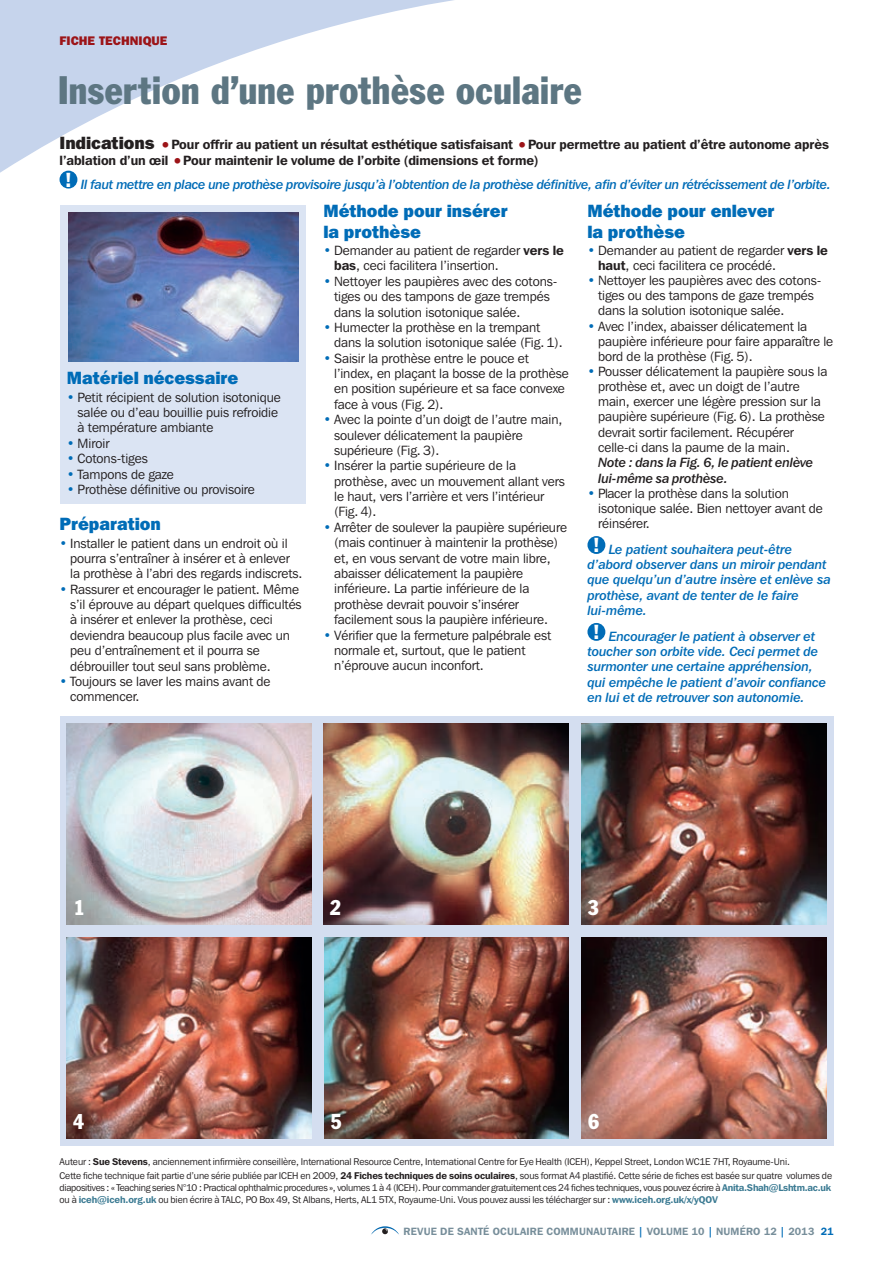
<style>
.page{position:relative;width:893px;height:1263px;background:#fff}
.page>*{position:absolute;margin:0;border:0;box-sizing:border-box;transform-origin:0 0}
.t1{font:condensed 39px "Franklin Gothic BT";color:#5d7682}
.t2{font:condensed 21px "Franklin Gothic BT";color:#fff}
.t3{font:800 17.7px/20.2px "Franklin Gothic IT Cby BT";letter-spacing:-.005em;color:#006cb7}
.t4{font:13.35px/15.5px "Franklin Gothic IT Cby BT";letter-spacing:-.005em;color:#231f20}
.t5{font:13.35px/15.1px "Franklin Gothic IT Cby BT Med Ital";letter-spacing:-.005em;color:#006cb7}
.t6{font:600 13.35px/15.3px "Franklin Gothic IT Cby BT";letter-spacing:-.005em;color:#231f20}
.t7{font:13.35px/15.5px "Franklin Gothic IT Cby BT Med Ital";letter-spacing:-.01em;color:#231f20}
.t8{font:800 12.3px "Franklin Gothic IT Cby BT";color:#9c1418}
.t9{font:600 10.5px "Franklin Gothic IT Cby BT";letter-spacing:.02em;color:#778e9a}
.t10{font:9.75px/14.5px "Franklin Gothic IT Cby BT";letter-spacing:-.01em;color:#231f20}
.s1{font-weight:800;font-size:17.7px}
.s2{font-size:19.5px;color:#9c1418}
.s3{font-family:"Franklin Gothic BT";font-stretch:condensed;font-size:19.95px;color:#fff}
.s4{font-weight:800;color:#006cb7}
.s5{font-weight:600}
.s6{font-weight:600;color:#3c7b93}
.s7{color:#006cb7}
</style>
<div class="page">
<svg style="left:371px;top:1226px;width:28px;height:9px"></svg>
<div style="left:587px;top:536px;width:18px;height:18px;background:#006cb7;border-radius:50%"></div>
<div style="left:587px;top:623px;width:18px;height:18px;background:#006cb7;border-radius:50%"></div>
<svg style="left:0;top:0;width:454px;height:173px"></svg>
<div style="left:60px;top:171px;width:17px;height:18px;background:#006cb7;border-radius:50%"></div>
<div style="left:60px;top:205px;width:245px;height:298px;background:#dbe4f3"></div>
<img style="left:68px;top:212px;width:230px;height:149px">
<div style="left:60px;top:716px;width:773px;height:430px;background:#d4def0"></div>
<img style="left:67px;top:938px;width:244px;height:201px">
<img style="left:324px;top:938px;width:245px;height:201px">
<img style="left:581px;top:938px;width:245px;height:201px">
<img style="left:581px;top:724px;width:245px;height:201px">
<img style="left:67px;top:724px;width:244px;height:201px">
<img style="left:323px;top:724px;width:246px;height:201px">
<p class="t8" style="left:60px;top:33px;width:110px">FICHE TECHNIQUE</p>
<h1 class="t1" style="left:58px;top:65px;width:526px">Insertion d’une prothèse oculaire</h1>
<p class="t6" style="left:60px;top:137px;width:771px"><span class="s1">Indications</span> <span class="s2">•</span>Pour offrir au patient un résultat esthétique satisfaisant <span class="s2">•</span>Pour permettre au patient d’être autonome après l’ablation d’un œil <span class="s2">•</span>Pour maintenir le volume de l’orbite (dimensions et forme)</p>
<p class="t5" style="left:66px;top:176px;width:766px"><span class="s3">!</span> Il faut mettre en place une prothèse provisoire jusqu’à l’obtention de la prothèse définitive, afin d’éviter un rétrécissement de l’orbite.</p>
<h3 class="t3" style="left:67px;top:367px;width:173px">Matériel nécessaire</h3>
<p class="t4" style="left:78px;top:389px;width:205px;text-indent:-11px"><span class="s4">•</span> Petit récipient de solution isotonique salée ou d’eau bouillie puis refroidie à température ambiante</p>
<p class="t4" style="left:67px;top:435px;width:44px"><span class="s4">•</span> Miroir</p>
<p class="t4" style="left:67px;top:451px;width:82px"><span class="s4">•</span> Cotons-tiges</p>
<p class="t4" style="left:67px;top:466px;width:108px"><span class="s4">•</span> Tampons de gaze</p>
<p class="t4" style="left:67px;top:481px;width:189px"><span class="s4">•</span> Prothèse définitive ou provisoire</p>
<h3 class="t3" style="left:60px;top:513px;width:103px">Préparation</h3>
<p class="t4" style="left:70px;top:535px;width:234px;text-indent:-11px"><span class="s4">•</span> Installer le patient dans un endroit où il pourra s’entraîner à insérer et à enlever la prothèse à l’abri des regards indiscrets.</p>
<p class="t4" style="left:70px;top:581px;width:233px;text-indent:-11px"><span class="s4">•</span> Rassurer et encourager le patient. Même s’il éprouve au départ quelques difficultés à insérer et enlever la prothèse, ceci deviendra beaucoup plus facile avec un peu d’entraînement et il pourra se débrouiller tout seul sans problème.</p>
<p class="t4" style="left:70px;top:673px;width:202px;text-indent:-11px"><span class="s4">•</span> Toujours se laver les mains avant de commencer.</p>
<h3 class="t3" style="left:323px;top:200px;width:186px">Méthode pour insérer la prothèse</h3>
<p class="t4" style="left:334px;top:242px;width:231px;text-indent:-11px"><span class="s4">•</span> Demander au patient de regarder <span class="s5">vers le bas</span>, ceci facilitera l’insertion.</p>
<p class="t4" style="left:334px;top:273px;width:225px;text-indent:-11px"><span class="s4">•</span> Nettoyer les paupières avec des cotons&shy;tiges ou des tampons de gaze trempés dans la solution isotonique salée.</p>
<p class="t4" style="left:334px;top:319px;width:230px;text-indent:-11px"><span class="s4">•</span> Humecter la prothèse en la trempant dans la solution isotonique salée (Fig. 1).</p>
<p class="t4" style="left:334px;top:350px;width:236px;text-indent:-11px"><span class="s4">•</span> Saisir la prothèse entre le pouce et l’index, en plaçant la bosse de la prothèse en position supérieure et sa face convexe face à vous (Fig. 2).</p>
<p class="t4" style="left:334px;top:412px;width:230px;text-indent:-11px"><span class="s4">•</span> Avec la pointe d’un doigt de l’autre main, soulever délicatement la paupière supérieure (Fig. 3).</p>
<p class="t4" style="left:334px;top:458px;width:232px;text-indent:-11px"><span class="s4">•</span> Insérer la partie supérieure de la prothèse, avec un mouvement allant vers le haut, vers l’arrière et vers l’intérieur (Fig. 4).</p>
<p class="t4" style="left:334px;top:519px;width:234px;text-indent:-11px"><span class="s4">•</span> Arrêter de soulever la paupière supérieure (mais continuer à maintenir la prothèse) et, en vous servant de votre main libre, abaisser délicatement la paupière inférieure. La partie inférieure de la prothèse devrait pouvoir s’insérer facilement sous la paupière inférieure.</p>
<p class="t4" style="left:334px;top:627px;width:219px;text-indent:-11px"><span class="s4">•</span> Vérifier que la fermeture palpébrale est normale et, surtout, que le patient n’éprouve aucun inconfort.</p>
<h3 class="t3" style="left:587px;top:200px;width:189px">Méthode pour enlever la prothèse</h3>
<p class="t4" style="left:598px;top:242px;width:231px;text-indent:-11px"><span class="s4">•</span> Demander au patient de regarder <span class="s5">vers le haut</span>, ceci facilitera ce procédé.</p>
<p class="t4" style="left:598px;top:273px;width:225px;text-indent:-11px"><span class="s4">•</span> Nettoyer les paupières avec des cotons&shy;tiges ou des tampons de gaze trempés dans la solution isotonique salée.</p>
<p class="t4" style="left:598px;top:318px;width:237px;text-indent:-11px"><span class="s4">•</span> Avec l’index, abaisser délicatement la paupière inférieure pour faire apparaître le bord de la prothèse (Fig. 5).</p>
<p class="t4" style="left:598px;top:364px;width:231px;text-indent:-11px"><span class="s4">•</span> Pousser délicatement la paupière sous la prothèse et, avec un doigt de l’autre main, exercer une légère pression sur la paupière supérieure (Fig. 6). La prothèse devrait sortir facilement. Récupérer celle-ci dans la paume de la main.</p>
<p class="t7" style="left:598px;top:455px;width:217px">Note : dans la Fig. 6, le patient enlève lui-même sa prothèse.</p>
<p class="t4" style="left:598px;top:485px;width:226px;text-indent:-11px"><span class="s4">•</span> Placer la prothèse dans la solution isotonique salée. Bien nettoyer avant de réinsérer.</p>
<p class="t5" style="left:587px;top:541px;width:245px;text-indent:6px"><span class="s3">!</span> Le patient souhaitera peut-être d’abord observer dans un miroir pendant que quelqu’un d’autre insère et enlève sa prothèse, avant de tenter de le faire lui-même.</p>
<p class="t5" style="left:587px;top:628px;width:240px;text-indent:6px"><span class="s3">!</span> Encourager le patient à observer et toucher son orbite vide. Ceci permet de surmonter une certaine appréhension, qui empêche le patient d’avoir confiance en lui et de retrouver son autonomie.</p>
<h2 class="t2" style="left:73px;top:894px;width:13px">1</h2>
<h2 class="t2" style="left:330px;top:894px;width:13px">2</h2>
<h2 class="t2" style="left:588px;top:894px;width:13px">3</h2>
<h2 class="t2" style="left:73px;top:1108px;width:13px">4</h2>
<h2 class="t2" style="left:331px;top:1108px;width:13px">5</h2>
<h2 class="t2" style="left:588px;top:1108px;width:13px">6</h2>
<p class="t10" style="left:60px;top:1154px;width:774px">Auteur : <span class="s5">Sue Stevens</span>, anciennement infirmière conseillère, International Resource Centre, International Centre for Eye Health (ICEH), Keppel Street, London WC1E 7HT, Royaume-Uni.<br>Cette fiche technique fait partie d’une série publiée par ICEH en 2009, <span class="s5">24 Fiches techniques de soins oculaires</span>, sous format A4 plastifié. Cette série de fiches est basée sur quatre volumes de</p>
<p class="t10" style="left:60px;top:1182px;width:773px;line-height:12px">diapositives : « Teaching series N°10 : Practical ophthalmic procedures », volumes 1 à 4 (ICEH). Pour commander gratuitement ces 24 fiches techniques, vous pouvez écrire à <span class="s6">Anita.Shah@Lshtm.ac.uk </span>ou à <span class="s6">iceh@iceh.org.uk</span> ou bien écrire à TALC, PO Box 49, St Albans, Herts, AL1 5TX, Royaume-Uni. Vous pouvez aussi les télécharger sur : <span class="s6">www.iceh.org.uk/x/yQOV</span></p>
<p class="t9" style="left:404px;top:1225px;width:431px">Revue de Santé Oculaire Communautaire <span class="s7">|</span> Volume 10 <span class="s7">|</span> Numéro 12 <span class="s7">|</span> 2013 <span class="s7">21</span></p>
</div>
